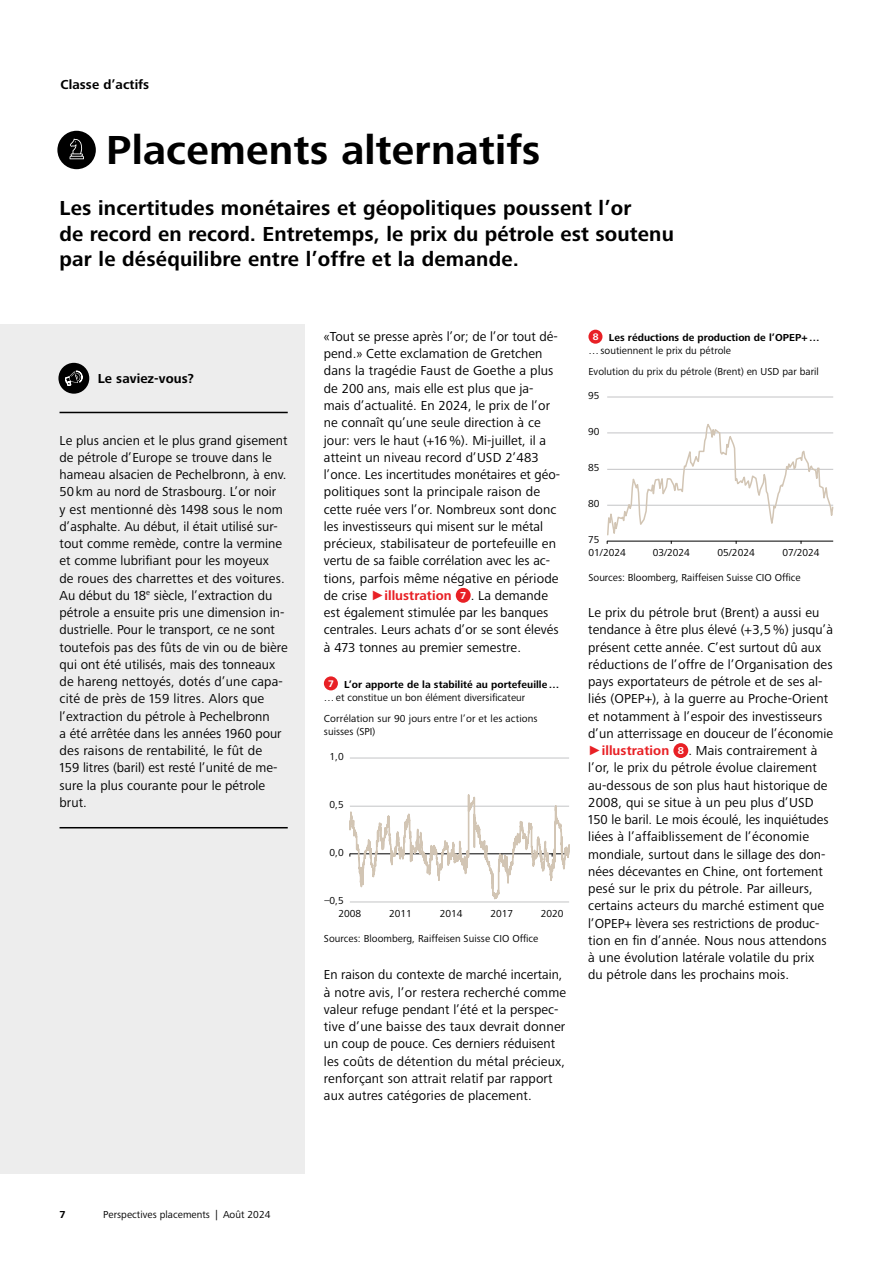
<style>
.page{position:relative;width:893px;height:1263px;background:#fff}
.page>*{position:absolute;margin:0;border:0;box-sizing:border-box;transform-origin:0 0}
.t1{font:700 42px "Frutiger Next LTW1 G";letter-spacing:.005em;color:#000}
.t2{font:700 21px/25.5px "Frutiger Next LTW1 G";letter-spacing:.01em;color:#000}
.t3{font:13.5px/17.2px "Frutiger Next LTW1 G";letter-spacing:.005em;color:#000}
.t4{font:700 13.5px "Frutiger Next LTW1 G";letter-spacing:.005em;color:#000}
.t5{font:10.5px/13.5px "Frutiger Next LTW1 G";letter-spacing:.005em;color:#000}
.t6{font:700 10.5px/13.5px "Frutiger Next LTW1 G";letter-spacing:.005em;color:#000}
.t7{font:10.5px "Frutiger Next LTW1 G";color:#020202}
.s1{font-family:"Arial";color:#e82025}
.s2{font-weight:700;color:#e82025}
.s3{font-weight:700;font-size:10.5px;color:#fff}
.s4{font-size:9.9px;color:#fff}
.s5{font-weight:400}
</style>
<div class="page">
<div style="left:456px;top:588px;width:15px;height:15px;background:#e82025;border-radius:50%"></div>
<div style="left:673px;top:743px;width:15px;height:15px;background:#e82025;border-radius:50%"></div>
<div style="left:324px;top:676px;width:14px;height:14px;background:#e82025;border-radius:50%"></div>
<hr style="left:350px;top:902px;width:219px;height:1px;background:#c3c4c6">
<hr style="left:350px;top:758px;width:219px;height:1px;background:#c3c4c6">
<svg style="left:350px;top:794px;width:219px;height:108px"></svg>
<div style="left:588px;top:330px;width:14px;height:14px;background:#e82025;border-radius:50%"></div>
<hr style="left:607px;top:397px;width:226px;height:1px;background:#c3c4c6">
<svg style="left:607px;top:424px;width:226px;height:120px"></svg>
<div style="left:0;top:324px;width:305px;height:850px;background:#ededed"></div>
<div style="left:58px;top:363px;width:31px;height:31px;background:#000;border-radius:50%"></div>
<svg style="left:65px;top:371px;width:17px;height:15px"></svg>
<hr style="left:60px;top:412px;width:228px;height:1px;background:#000">
<hr style="left:60px;top:827px;width:228px;height:1px;background:#000">
<div style="left:57px;top:131px;width:39px;height:38px;background:#000;border-radius:50%"></div>
<svg style="left:70px;top:139px;width:14px;height:20px"></svg>
<p class="t4" style="left:61px;top:77px;width:90px">Classe d’actifs</p>
<h1 class="t1" style="left:106px;top:126px;width:436px">Placements alternatifs</h1>
<h2 class="t2" style="left:60px;top:196px;width:616px">Les incertitudes monétaires et géopolitiques poussent l’or<br>de record en record. Entretemps, le prix du pétrole est soutenu par le déséquilibre entre l’offre et la demande.</h2>
<p class="t4" style="left:98px;top:371px;width:98px">Le saviez-vous?</p>
<p class="t3" style="left:60px;top:432px;width:230px">Le plus ancien et le plus grand gisement de pétrole d’Europe se trouve dans le hameau alsacien de Pechelbronn, à env.<br>50km au nord de Strasbourg. L’or noir<br>y est mentionné dès 1498 sous le nom d’asphalte. Au début, il était utilisé sur&shy;tout comme remède, contre la vermine et comme lubrifiant pour les moyeux<br>de roues des charrettes et des voitures.<br>Au début du 18<sup>e</sup> siècle, l’extraction du pétrole a ensuite pris une dimension in&shy;dustrielle. Pour le transport, ce ne sont toutefois pas des fûts de vin ou de bière qui ont été utilisés, mais des tonneaux de hareng nettoyés, dotés d’une capa&shy;cité de près de 159 litres. Alors que l’extraction du pétrole à Pechelbronn<br>a été arrêtée dans les années 1960 pour des raisons de rentabilité, le fût de<br>159 litres (baril) est resté l’unité de me&shy;sure la plus courante pour le pétrole brut.</p>
<p class="t3" style="left:324px;top:328px;width:238px">«Tout se presse après l’or; de l’or tout dé&shy;pend.» Cette exclamation de Gretchen dans la tragédie Faust de Goethe a plus de 200 ans, mais elle est plus que ja-- mais d’actualité. En 2024, le prix de l’or ne connaît qu’une seule direction à ce jour: vers le haut (+16%). Mi-juillet, il a atteint un niveau record d’USD 2’483 l’once. Les incertitudes monétaires et géo&shy;politiques sont la principale raison de cette ruée vers l’or. Nombreux sont donc les investisseurs qui misent sur le métal précieux, stabilisateur de portefeuille en vertu de sa faible corrélation avec les ac&shy;tions, parfois même négative en période de crise <span class="s1">►</span><span class="s2">illustration</span> <span class="s3">7</span> . La demande est également stimulée par les banques centrales. Leurs achats d’or se sont élevés à 473 tonnes au premier semestre.</p>
<p class="t6" style="left:324px;top:678px;width:237px;text-indent:4px"><span class="s4">7</span> L’or apporte de la stabilité au portefeuille… <span class="s5">…et constitue un bon élément diversificateur</span></p>
<p class="t5" style="left:324px;top:712px;width:215px">Corrélation sur 90 jours entre l’or et les actions suisses (SPI)</p>
<p class="t7" style="left:330px;top:750px;width:16px">1,0</p>
<p class="t7" style="left:330px;top:798px;width:16px">0,5</p>
<p class="t7" style="left:330px;top:847px;width:16px">0,0</p>
<p class="t7" style="left:324px;top:894px;width:21px">–0,5</p>
<p class="t5" style="left:338px;top:907px;width:24px">2008</p>
<p class="t5" style="left:389px;top:907px;width:24px">2011</p>
<p class="t5" style="left:440px;top:907px;width:24px">2014</p>
<p class="t5" style="left:490px;top:907px;width:24px">2017</p>
<p class="t5" style="left:541px;top:907px;width:24px">2020</p>
<p class="t5" style="left:324px;top:932px;width:216px">Sources: Bloomberg, Raiffeisen Suisse CIO Office</p>
<p class="t3" style="left:324px;top:966px;width:244px">En raison du contexte de marché incertain, à notre avis, l’or restera recherché comme valeur refuge pendant l’été et la perspec&shy;tive d’une baisse des taux devrait donner un coup de pouce. Ces derniers réduisent les coûts de détention du métal précieux, renforçant son attrait relatif par rapport aux autres catégories de placement.</p>
<p class="t6" style="left:588px;top:331px;width:233px;text-indent:4px"><span class="s4">8</span> Les réductions de production de l’OPEP+… <span class="s5">…soutiennent le prix du pétrole</span></p>
<p class="t5" style="left:588px;top:365px;width:232px">Evolution du prix du pétrole (Brent) en USD par baril</p>
<p class="t7" style="left:588px;top:389px;width:13px">95</p>
<p class="t7" style="left:588px;top:425px;width:13px">90</p>
<p class="t7" style="left:588px;top:462px;width:13px">85</p>
<p class="t7" style="left:588px;top:498px;width:13px">80</p>
<p class="t7" style="left:588px;top:533px;width:13px">75</p>
<p class="t5" style="left:589px;top:546px;width:39px">01/2024</p>
<p class="t5" style="left:653px;top:546px;width:39px">03/2024</p>
<p class="t5" style="left:717px;top:546px;width:39px">05/2024</p>
<p class="t5" style="left:782px;top:546px;width:39px">07/2024</p>
<p class="t5" style="left:588px;top:571px;width:214px">Sources: Bloomberg, Raiffeisen Suisse CIO Office</p>
<p class="t3" style="left:588px;top:604px;width:247px">Le prix du pétrole brut (Brent) a aussi eu tendance à être plus élevé (+3,5%) jusqu’à présent cette année. C’est surtout dû aux réductions de l’offre de l’Organisation des pays exportateurs de pétrole et de ses al&shy;liés (OPEP+), à la guerre au Proche-Orient et notamment à l’espoir des investisseurs d’un atterrissage en douceur de l’économie <span class="s1">►</span><span class="s2">illustration</span> <span class="s3">8</span> . Mais contrairement à l’or, le prix du pétrole évolue clairement au-dessous de son plus haut historique de 2008, qui se situe à un peu plus d’USD 150 le baril. Le mois écoulé, les inquiétudes liées à l’affaiblissement de l’économie mondiale, surtout dans le sillage des don&shy;nées décevantes en Chine, ont fortement pesé sur le prix du pétrole. Par ailleurs, certains acteurs du marché estiment que l’OPEP+ lèvera ses restrictions de produc&shy;tion en fin d’année. Nous nous attendons à une évolution latérale volatile du prix<br>du pétrole dans les prochains mois.</p>
<p class="t6" style="left:60px;top:1208px;width:8px">7</p>
<p class="t5" style="left:103px;top:1208px;width:169px">Perspectives placements | Août 2024</p>
</div>
